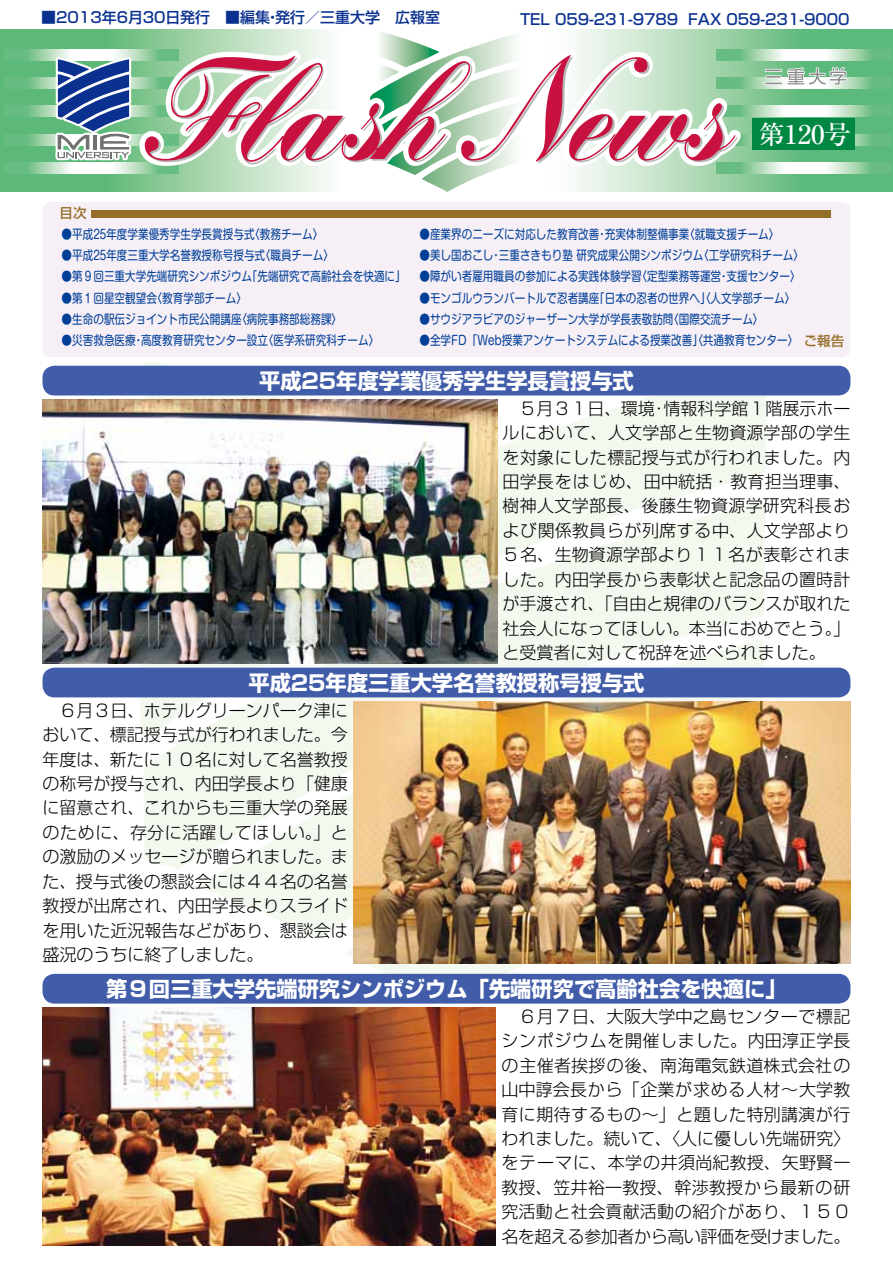
<style>
.page{position:relative;width:893px;height:1263px;background:#fff}
.page>*{position:absolute;margin:0;border:0;box-sizing:border-box;transform-origin:0 0}
.t1{font:500 25.8px "Ryumin Pr 6 N";letter-spacing:-.01em;color:#fff;scale:1.05 1}
.t2{font:700 21.3px "Shin Go Pr 6 N";color:#fff}
.t3{font:300 16.95px/24.5px "Shin Go Pr 6 N";color:#000;text-align:justify}
.t4{font:500 15px "Shin Go Pr 6";color:#0b3190}
.t5{font:500 13.5px "Shin Go Pr 6 N";color:#956f29}
.t6{font:12.75px "Shin M Go Pr 6 N";color:#003f98;scale:.83 1}
.s1{font-family:"Shin Go Pr 6 N";font-weight:500;font-size:13.5px;color:#956f29}
</style>
<div class="page">
<svg style="left:141px;top:362px;width:272px;height:4px"></svg>
<svg style="left:140px;top:395px;width:627px;height:347px;fill:#f4f9f0"></svg>
<svg style="left:143px;top:502px;width:623px;height:367px;fill:#f4f9f0"></svg>
<svg style="left:201px;top:640px;width:564px;height:297px;fill:#f4f9f0"></svg>
<svg style="left:345px;top:775px;width:415px;height:229px"></svg>
<svg style="left:0;top:30px;width:893px;height:162px;background:#64bc80"></svg>
<svg style="left:749px;top:49px;width:142px;height:11px"></svg>
<svg style="left:749px;top:78px;width:142px;height:11px"></svg>
<svg style="left:749px;top:106px;width:142px;height:11px"></svg>
<svg style="left:749px;top:134px;width:142px;height:11px"></svg>
<svg style="left:749px;top:162px;width:142px;height:11px"></svg>
<svg style="left:4px;top:49px;width:48px;height:11px"></svg>
<svg style="left:4px;top:78px;width:48px;height:11px"></svg>
<svg style="left:4px;top:106px;width:48px;height:11px"></svg>
<svg style="left:4px;top:134px;width:48px;height:11px"></svg>
<svg style="left:4px;top:162px;width:48px;height:11px"></svg>
<div style="left:753px;top:118px;width:102px;height:32px;background:#008842"></div>
<svg style="left:52px;top:29px;width:697px;height:163px"></svg>
<svg style="left:764px;top:39px;width:84px;height:47px"></svg>
<div style="left:43px;top:202px;width:807px;height:155px;background:#f6eff6;border-radius:9px"></div>
<div style="left:91px;top:210px;width:740px;height:8px;background:#956f29"></div>
<div style="left:43px;top:668px;width:807px;height:29px;background:#415ca9;border-radius:12px"></div>
<img style="left:353px;top:702px;width:497px;height:261px">
<div style="left:43px;top:366px;width:807px;height:29px;background:#415ca9;border-radius:12px"></div>
<img style="left:43px;top:400px;width:454px;height:263px">
<div style="left:43px;top:974px;width:807px;height:29px;background:#415ca9;border-radius:12px"></div>
<img style="left:43px;top:1008px;width:453px;height:238px">
<p class="t4" style="left:41px;top:5px;width:401px">■2013年6月30日発行　■編集・発行／三重大学　広報室</p>
<p class="t4" style="left:520px;top:7px;width:331px">TEL 059-231-9789 FAX 059-231-9000</p>
<h1 class="t1" style="left:758px;top:114px;width:91px">第120号</h1>
<p class="t5" style="left:60px;top:202px;width:28px">目次</p>
<p class="t6" style="left:62px;top:224px;width:317px">●平成25年度学業優秀学生学長賞授与式〈教務チーム〉</p>
<p class="t6" style="left:62px;top:245px;width:330px">●平成25年度三重大学名誉教授称号授与式〈職員チーム〉</p>
<p class="t6" style="left:62px;top:266px;width:416px">●第９回三重大学先端研究シンポジウム「先端研究で高齢社会を快適に」</p>
<p class="t6" style="left:62px;top:287px;width:225px">●第１回星空観望会〈教育学部チーム〉</p>
<p class="t6" style="left:62px;top:309px;width:340px">●生命の駅伝ジョイント市民公開講座〈病院事務部総務課〉</p>
<p class="t6" style="left:62px;top:330px;width:384px">●災害救急医療・高度教育研究センター設立〈医学系研究科チーム〉</p>
<p class="t6" style="left:419px;top:224px;width:435px">●産業界のニーズに対応した教育改善・充実体制整備事業〈就職支援チーム〉</p>
<p class="t6" style="left:419px;top:245px;width:465px">●美し国おこし・三重さきもり塾 研究成果公開シンポジウム〈工学研究科チーム〉</p>
<p class="t6" style="left:419px;top:266px;width:461px">●障がい者雇用職員の参加による実践体験学習〈定型業務等運営・支援センター〉</p>
<p class="t6" style="left:419px;top:287px;width:454px">●モンゴルウランバートルで忍者講座「日本の忍者の世界へ」〈人文学部チーム〉</p>
<p class="t6" style="left:419px;top:309px;width:416px">●サウジアラビアのジャーザーン大学が学長表敬訪問〈国際交流チーム〉</p>
<p class="t6" style="left:419px;top:330px;width:513px">●全学FD「Web授業アンケートシステムによる授業改善」〈共通教育センター〉<span class="s1">ご報告</span></p>
<p class="t2" style="left:259px;top:364px;width:376px">平成25年度学業優秀学生学長賞授与式</p>
<p class="t3" style="left:502px;top:394px;width:349px">　５月３１日、環境・情報科学館１階展示ホールにおいて、人文学部と生物資源学部の学生を対象にした標記授与式が行われました。内田学長をはじめ、田中統括・教育担当理事、樹神人文学部長、後藤生物資源学研究科長および関係教員らが列席する中、人文学部より５名、生物資源学部より１１名が表彰されました。内田学長から表彰状と記念品の置時計が手渡され、「自由と規律のバランスが取れた社会人になってほしい。本当におめでとう。」と受賞者に対して祝辞を述べられました。</p>
<p class="t2" style="left:248px;top:666px;width:398px">平成25年度三重大学名誉教授称号授与式</p>
<p class="t3" style="left:43px;top:696px;width:307px">　６月３日、ホテルグリーンパーク津において、標記授与式が行われました。今年度は、新たに１０名に対して名誉教授の称号が授与され、内田学長より「健康に留意され、これからも三重大学の発展のために、存分に活躍してほしい。」との激励のメッセージが贈られました。また、授与式後の懇談会には４４名の名誉教授が出席され、内田学長よりスライドを用いた近況報告などがあり、懇談会は盛況のうちに終了しました。</p>
<p class="t2" style="left:106px;top:972px;width:682px">第９回三重大学先端研究シンポジウム「先端研究で高齢社会を快適に」</p>
<p class="t3" style="left:501px;top:1003px;width:351px">　６月７日、大阪大学中之島センターで標記シンポジウムを開催しました。内田淳正学長の主催者挨拶の後、南海電気鉄道株式会社の山中諄会長から「企業が求める人材～大学教育に期待するもの～」と題した特別講演が行われました。続いて、〈人に優しい先端研究〉をテーマに、本学の井須尚紀教授、矢野賢一教授、笠井裕一教授、幹渉教授から最新の研究活動と社会貢献活動の紹介があり、１５０名を超える参加者から高い評価を受けました。</p>
</div>
